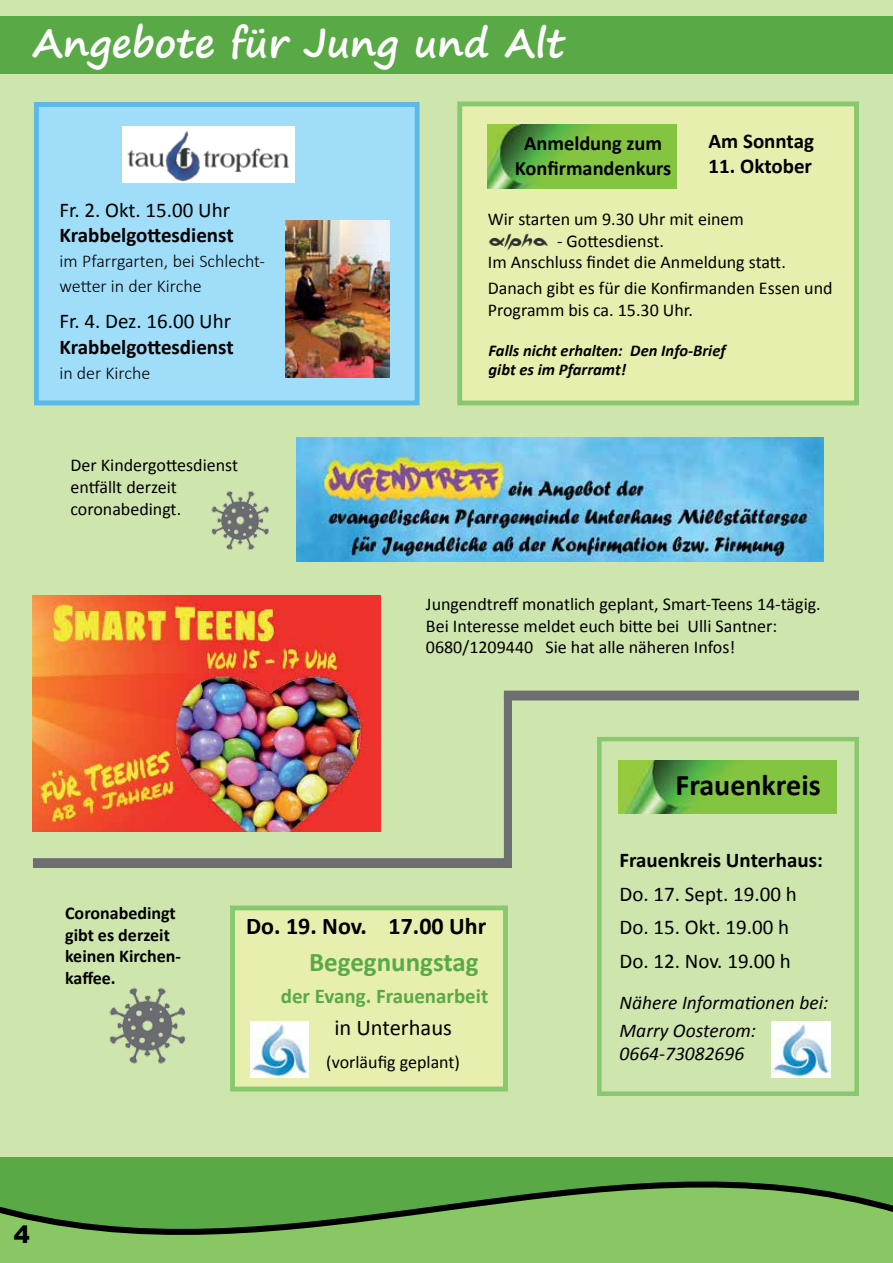
<style>
.page{position:relative;width:893px;height:1263px;background:#fff}
.page>*{position:absolute;margin:0;border:0;box-sizing:border-box;transform-origin:0 0}
.t1{font:700 39px "Segoe Print";color:#fff}
.t2{font:700 30px "Calibri";color:#000}
.t3{font:700 27px "Calibri";color:#59aa47}
.t4{font:700 24px "Calibri";color:#000}
.t5{font:900 24px "Arial";color:#000}
.t6{font:22.5px "Calibri";color:#000}
.t7{font:21px/33.8px "Calibri";color:#000}
.t8{font:700 21px "Calibri";color:#000}
.t9{font:700 21px "Calibri";color:#59aa47}
.t10{font:700 20.4px/24.5px "Calibri";color:#000;text-align:center}
.t11{font:italic 19.5px/27.6px "Calibri";color:#000}
.t12{font:18px/21.6px "Calibri";color:#000}
.t13{font:300 18px/25.2px "Calibri";color:#000}
.t14{font:700 18px/21.6px "Calibri";color:#000}
.t15{font:italic 700 16.5px/19.8px "Calibri";color:#000}
</style>
<div class="page">
<div style="left:0;top:0;width:893px;height:1120px;background:#cfe5ae"></div>
<svg style="left:0;top:1122px;width:893px;height:141px;background:#84bb68"></svg>
<div style="left:0;top:16px;width:893px;height:58px;background:#59aa47"></div>
<div style="left:457px;top:101px;width:402px;height:304px;background:#e8eeae;border:5px solid #88c86f"></div>
<img style="left:487px;top:125px;width:190px;height:63px">
<img style="left:33px;top:596px;width:347px;height:236px">
<div style="left:34px;top:102px;width:386px;height:303px;background:#9fddf9;border:5px solid #5bb8e8"></div>
<img style="left:123px;top:127px;width:172px;height:56px">
<img style="left:285px;top:220px;width:104px;height:158px">
<div style="left:597px;top:737px;width:262px;height:359px;background:#cfe5ae;border:4px solid #88c86f"></div>
<img style="left:618px;top:760px;width:219px;height:53px">
<img style="left:772px;top:1021px;width:58px;height:56px">
<img style="left:296px;top:437px;width:527px;height:125px">
<img style="left:489px;top:233px;width:59px;height:18px">
<div style="left:504px;top:695px;width:8px;height:173px;background:#6d6e71"></div>
<div style="left:504px;top:691px;width:355px;height:9px;background:#6d6e71"></div>
<div style="left:230px;top:905px;width:278px;height:186px;background:#e8eeae;border:5px solid #88c86f"></div>
<img style="left:250px;top:1022px;width:59px;height:56px">
<div style="left:33px;top:858px;width:476px;height:10px;background:#6d6e71;border:2px solid #6d6e71"></div>
<img style="left:211px;top:489px;width:60px;height:61px">
<img style="left:110px;top:985px;width:77px;height:79px">
<h1 class="t1" style="left:33px;top:7px;width:533px">Angebote für Jung und Alt</h1>
<p class="t7" style="left:60px;top:193px;width:172px">Fr. 2. Okt. 15.00 Uhr</p>
<p class="t8" style="left:60px;top:221px;width:176px">Krabbelgottesdienst</p>
<p class="t13" style="left:60px;top:248px;width:207px">im Pfarrgarten, bei Schlecht&shy;wetter in der Kirche</p>
<p class="t7" style="left:60px;top:305px;width:173px">Fr. 4. Dez. 16.00 Uhr</p>
<p class="t8" style="left:60px;top:333px;width:176px">Krabbelgottesdienst</p>
<p class="t13" style="left:60px;top:360px;width:92px">in der Kirche</p>
<p class="t12" style="left:70px;top:455px;width:169px">Der Kindergottesdienst entfällt derzeit coronabedingt.</p>
<p class="t8" style="left:708px;top:128px;width:107px">Am Sonntag</p>
<p class="t8" style="left:708px;top:153px;width:105px">11. Oktober</p>
<p class="t10" style="left:515px;top:131px;width:158px">Anmeldung zum<br>Konfirmandenkurs</p>
<p class="t12" style="left:488px;top:208px;width:258px">Wir starten um 9.30 Uhr mit einem</p>
<p class="t12" style="left:488px;top:230px;width:300px;text-indent:69px">- Gottesdienst.<br>Im Anschluss findet die Anmeldung statt.</p>
<p class="t12" style="left:488px;top:277px;width:346px">Danach gibt es für die Konfirmanden Essen und<br>Programm bis ca. 15.30 Uhr.</p>
<p class="t15" style="left:489px;top:340px;width:239px">Falls nicht erhalten: Den Info-Brief gibt es im Pfarramt!</p>
<p class="t12" style="left:426px;top:593px;width:396px">Jungendtreff monatlich geplant, Smart-Teens 14-tägig.<br>Bei Interesse meldet euch bitte bei Ulli Santner:<br>0680/1209440 Sie hat alle näheren Infos!</p>
<h2 class="t2" style="left:676px;top:766px;width:147px">Frauenkreis</h2>
<p class="t14" style="left:65px;top:902px;width:117px">Coronabedingt gibt es derzeit keinen Kirchen&shy;kaffee.</p>
<h3 class="t5" style="left:14px;top:1216px;width:18px">4</h3>
<h3 class="t4" style="left:246px;top:911px;width:242px">Do. 19. Nov. 17.00 Uhr</h3>
<h3 class="t3" style="left:309px;top:945px;width:171px">Begegnungstag</h3>
<p class="t9" style="left:281px;top:983px;width:209px">der Evang. Frauenarbeit</p>
<p class="t6" style="left:334px;top:1013px;width:119px">in Unterhaus</p>
<p class="t12" style="left:326px;top:1052px;width:135px">(vorläufig geplant)</p>
<p class="t8" style="left:620px;top:847px;width:205px">Frauenkreis Unterhaus:</p>
<p class="t7" style="left:620px;top:877px;width:179px">Do. 17. Sept. 19.00 h<br>Do. 15. Okt. 19.00 h<br>Do. 12. Nov. 19.00 h</p>
<p class="t11" style="left:620px;top:988px;width:210px">Nähere Informationen bei:<br>Marry Oosterom:</p>
<p class="t11" style="left:620px;top:1039px;width:126px">0664-73082696</p>
</div>
